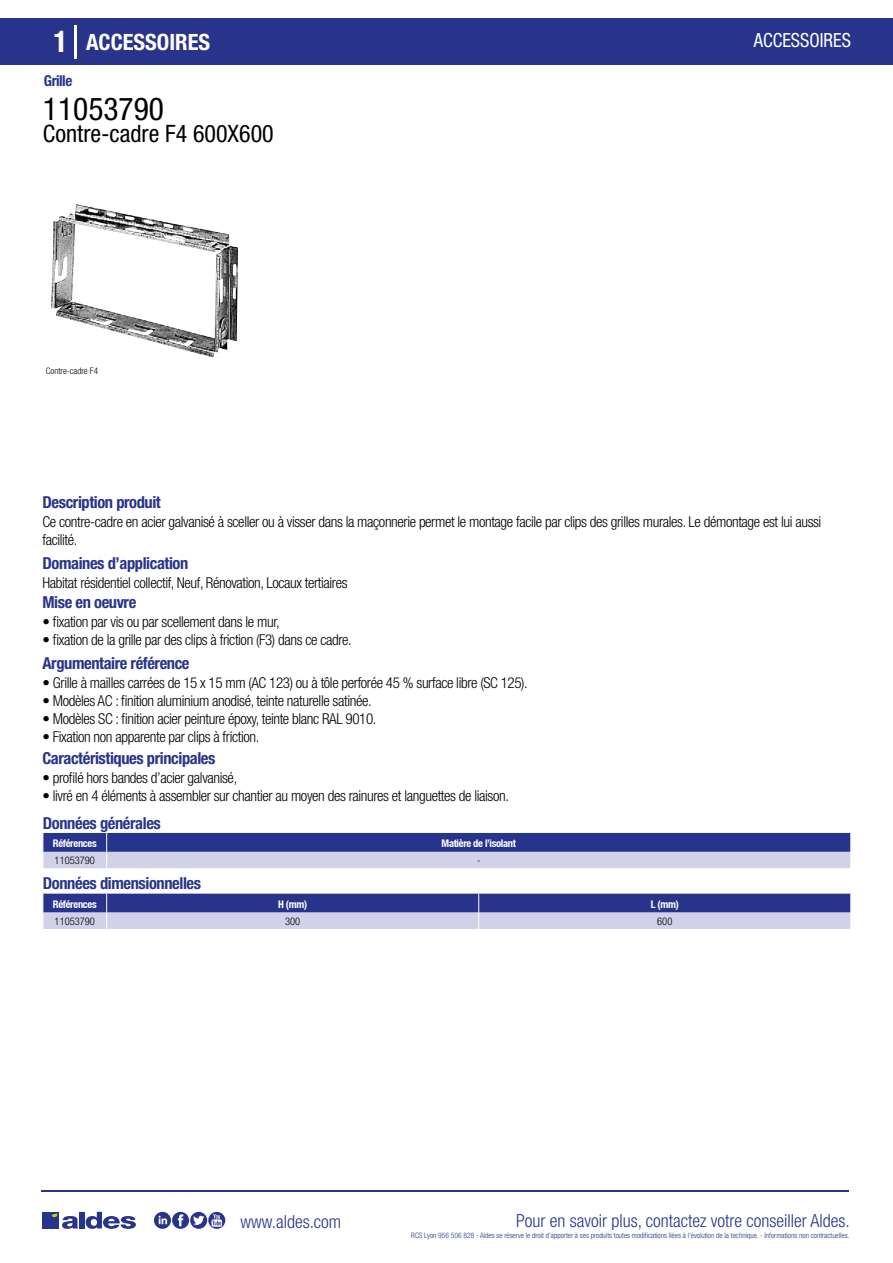
<style>
.page{position:relative;width:893px;height:1263px;background:#fff}
.page>*{position:absolute;margin:0;border:0;box-sizing:border-box;transform-origin:0 0}
.t1{font:condensed 31.5px "Helvetica Neue LT Std";color:#000}
.t2{font:condensed 24px "Helvetica Neue LT Std";color:#000}
.t3{font:700 condensed 22.5px "Helvetica Neue LT Std";color:#fff}
.t4{font:condensed 19.5px "Helvetica Neue LT Std";color:#fff;scale:.95 1}
.t5{font:300 condensed 18px "Helvetica Neue";color:#28348b}
.t6{font:700 condensed 16.5px "Helvetica Neue LT Std";letter-spacing:-.025em;color:#28348b}
.t7{font:300 condensed 15px/18px "Helvetica Neue LT Std";letter-spacing:-.025em;color:#000}
.t8{font:700 condensed 15px "Helvetica Neue LT Std";letter-spacing:-.035em;color:#28348b}
.t9{font:700 condensed 10.5px "Helvetica Neue";letter-spacing:-.03em;color:#fff}
.t10{font:300 condensed 10.5px "Helvetica Neue";color:#000}
.t11{font:300 condensed 7.5px "Helvetica Neue";color:#28348b}
.s1{font-size:30px}
</style>
<div class="page">
<div style="left:0;top:18px;width:893px;height:46px;background:#28348b"></div>
<hr style="left:74px;top:25px;width:2px;height:33px;background:#fff">
<svg style="left:51px;top:204px;width:187px;height:154px"></svg>
<svg style="left:43px;top:833px;width:808px;height:35px;background:#777db7"></svg>
<svg style="left:43px;top:894px;width:808px;height:35px;background:#797fb8"></svg>
<hr style="left:41px;top:1190px;width:808px;height:1px;background:#28348b">
<svg style="left:154px;top:1212px;width:71px;height:17px"></svg>
<div style="left:42px;top:1212px;width:17px;height:16px;background:#28348b"></div>
<div style="left:79px;top:1212px;width:5px;height:16px;background:#28348b"></div>
<svg style="left:86px;top:1212px;width:50px;height:17px"></svg>
<svg style="left:52px;top:1213px;width:26px;height:16px"></svg>
<h3 class="t3" style="left:54px;top:28px;width:158px"><span class="s1">1</span> ACCESSOIRES</h3>
<h3 class="t4" style="left:754px;top:29px;width:104px">ACCESSOIRES</h3>
<p class="t8" style="left:44px;top:71px;width:30px">Grille</p>
<h1 class="t1" style="left:43px;top:91px;width:122px">11053790</h1>
<h2 class="t2" style="left:43px;top:120px;width:232px">Contre-cadre F4 600X600</h2>
<p class="t6" style="left:43px;top:492px;width:120px">Description produit</p>
<p class="t7" style="left:43px;top:513px;width:780px">Ce contre-cadre en acier galvanisé à sceller ou à visser dans la maçonnerie permet le montage facile par clips des grilles murales. Le démontage est lui aussi facilité.</p>
<p class="t7" style="left:43px;top:573px;width:307px">Habitat résidentiel collectif, Neuf, Rénovation, Locaux tertiaires</p>
<p class="t7" style="left:43px;top:613px;width:239px">• fixation par vis ou par scellement dans le mur,</p>
<p class="t7" style="left:43px;top:631px;width:311px">• fixation de la grille par des clips à friction (F3) dans ce cadre.</p>
<p class="t6" style="left:43px;top:553px;width:147px">Domaines d’application</p>
<p class="t6" style="left:43px;top:592px;width:95px">Mise en oeuvre</p>
<p class="t6" style="left:43px;top:653px;width:149px">Argumentaire référence</p>
<p class="t7" style="left:43px;top:674px;width:487px">• Grille à mailles carrées de 15 x 15 mm (AC 123) ou à tôle perforée 45 % surface libre (SC 125).</p>
<p class="t7" style="left:43px;top:692px;width:331px">• Modèles AC : finition aluminium anodisé, teinte naturelle satinée.</p>
<p class="t7" style="left:43px;top:710px;width:336px">• Modèles SC : finition acier peinture époxy, teinte blanc RAL 9010.</p>
<p class="t7" style="left:43px;top:728px;width:218px">• Fixation non apparente par clips à friction.</p>
<p class="t6" style="left:43px;top:748px;width:174px">Caractéristiques principales</p>
<p class="t7" style="left:43px;top:768px;width:196px">• profilé hors bandes d’acier galvanisé,</p>
<p class="t7" style="left:43px;top:786px;width:468px">• livré en 4 éléments à assembler sur chantier au moyen des rainures et languettes de liaison.</p>
<p class="t6" style="left:43px;top:813px;width:119px">Données générales</p>
<p class="t9" style="left:53px;top:837px;width:45px">Références</p>
<p class="t9" style="left:442px;top:837px;width:76px">Matière de l’isolant</p>
<p class="t10" style="left:55px;top:854px;width:42px">11053790</p>
<p class="t10" style="left:477px;top:854px;width:5px">-</p>
<p class="t6" style="left:43px;top:873px;width:160px">Données dimensionnelles</p>
<p class="t9" style="left:53px;top:898px;width:45px">Références</p>
<p class="t9" style="left:278px;top:898px;width:30px">H (mm)</p>
<p class="t9" style="left:651px;top:898px;width:29px">L (mm)</p>
<p class="t10" style="left:55px;top:915px;width:42px">11053790</p>
<p class="t10" style="left:285px;top:915px;width:17px">300</p>
<p class="t10" style="left:657px;top:915px;width:17px">600</p>
<p class="t5" style="left:240px;top:1211px;width:102px">www.aldes.com</p>
<p class="t5" style="left:516px;top:1211px;width:335px">Pour en savoir plus, contactez votre conseiller Aldes.</p>
<p class="t11" style="left:411px;top:1230px;width:440px">RCS Lyon 956 506 828 - Aldes se réserve le droit d’apporter à ses produits toutes modifications liées à l’évolution de la technique. - Informations non contractuelles.</p>
</div>
